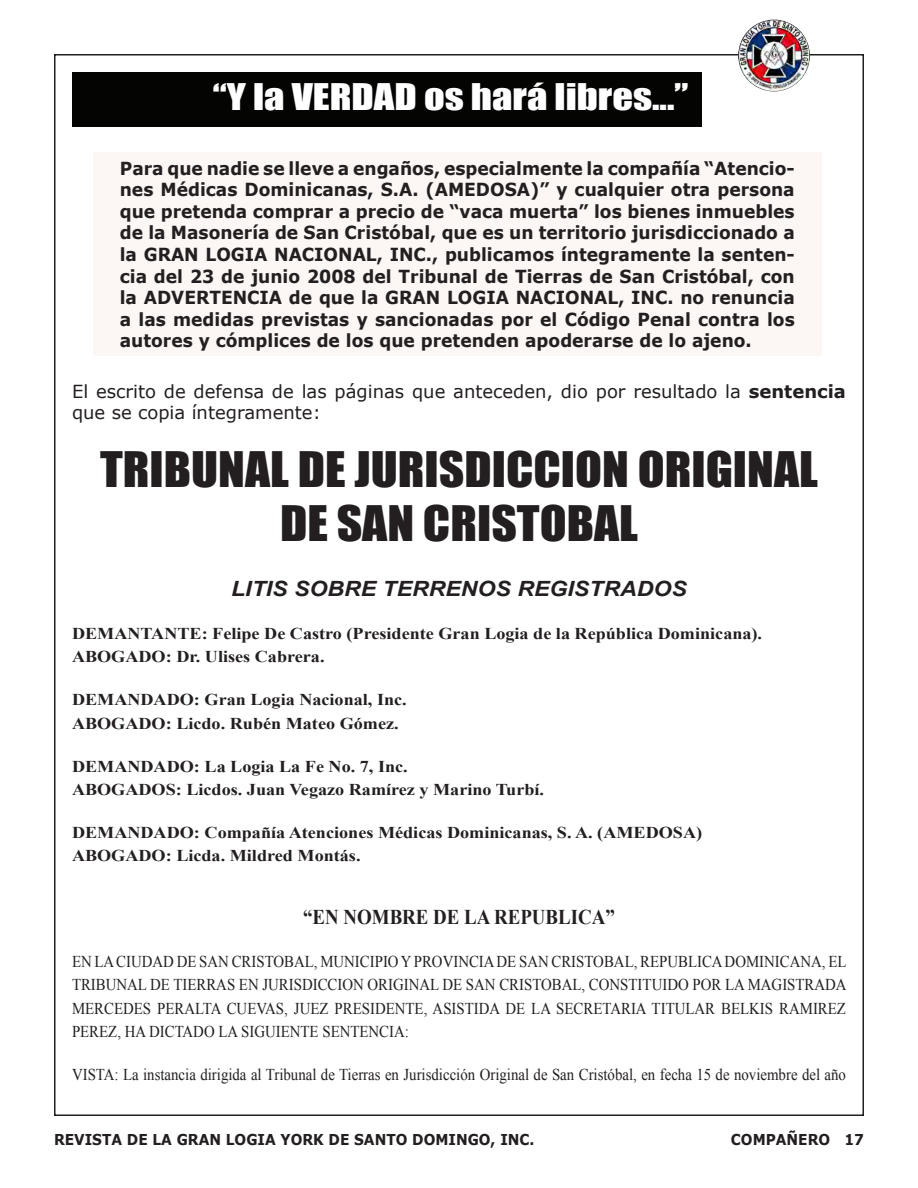
<style>
.page{position:relative;width:918px;height:1188px;background:#fff}
.page>*{position:absolute;margin:0;border:0;box-sizing:border-box;transform-origin:0 0}
.t1{font:45px "Impact";color:#231f20;scale:1.1 1}
.t2{font:33.75px "Impact";color:#fff;scale:1.2 1}
.t3{font:italic 700 21px "Arial";color:#231f20;scale:1.1 1}
.t4{font:700 21px "Times New Roman";color:#231f20;scale:.9 1}
.t5{font:700 18px/21.6px "Verdana";color:#231f20;text-align:justify;scale:.95 1}
.t6{font:18px/21.6px "Verdana";color:#231f20}
.t7{font:16.5px/23.2px "Times New Roman";color:#231f20;text-align:justify;scale:.9 1}
.t8{font:700 16.5px "Times New Roman";color:#231f20;scale:1.1 1}
.t9{font:700 15px "Verdana";color:#231f20;scale:.92 1}
.s1{font-weight:700}
</style>
<div class="page">
<img style="left:738px;top:20px;width:72px;height:72px;border-radius:36px">
<div style="left:72px;top:72px;width:630px;height:54px;background:#040503"></div>
<div style="left:93px;top:152px;width:729px;height:204px;background:#fcf7f5"></div>
<p class="t2" style="left:213px;top:70px;width:398px">“Y la VERDAD os hará libres...”</p>
<p class="t5" style="left:120px;top:157px;width:712px">Para que nadie se lleve a engaños, especialmente la compañía “Atencio&shy;nes Médicas Dominicanas, S.A. (AMEDOSA)” y cualquier otra persona que pretenda comprar a precio de “vaca muerta” los bienes inmuebles de la Masonería de San Cristóbal, que es un territorio jurisdiccionado a la GRAN LOGIA NACIONAL, INC., publicamos íntegramente la senten&shy;cia del 23 de junio 2008 del Tribunal de Tierras de San Cristóbal, con la ADVERTENCIA de que la GRAN LOGIA NACIONAL, INC. no renuncia a las medidas previstas y sancionadas por el Código Penal contra los autores y cómplices de los que pretenden apoderarse de lo ajeno.</p>
<p class="t6" style="left:72px;top:381px;width:775px">El escrito de defensa de las páginas que anteceden, dio por resultado la <span class="s1">sentencia </span>que se copia íntegramente:</p>
<p class="t1" style="left:100px;top:435px;width:654px">TRIBUNAL DE JURISDICCION ORIGINAL</p>
<p class="t1" style="left:280px;top:488px;width:327px">DE SAN CRISTOBAL</p>
<p class="t3" style="left:231px;top:575px;width:416px">LITIS SOBRE TERRENOS REGISTRADOS</p>
<p class="t8" style="left:72px;top:622px;width:629px">DEMANTANTE: Felipe De Castro (Presidente Gran Logia de la República Dominicana).</p>
<p class="t8" style="left:72px;top:645px;width:231px">ABOGADO: Dr. Ulises Cabrera.</p>
<p class="t8" style="left:72px;top:688px;width:306px">DEMANDADO: Gran Logia Nacional, Inc.</p>
<p class="t8" style="left:72px;top:712px;width:298px">ABOGADO: Licdo. Rubén Mateo Gómez.</p>
<p class="t8" style="left:72px;top:755px;width:307px">DEMANDADO: La Logia La Fe No. 7, Inc.</p>
<p class="t8" style="left:72px;top:778px;width:431px">ABOGADOS: Licdos. Juan Vegazo Ramírez y Marino Turbí.</p>
<p class="t8" style="left:72px;top:821px;width:574px">DEMANDADO: Compañía Atenciones Médicas Dominicanas, S. A. (AMEDOSA)</p>
<p class="t8" style="left:72px;top:844px;width:264px">ABOGADO: Licda. Mildred Montás.</p>
<p class="t4" style="left:303px;top:902px;width:348px">“EN NOMBRE DE LA REPUBLICA”</p>
<p class="t7" style="left:72px;top:950px;width:862px">EN LA CIUDAD DE SAN CRISTOBAL, MUNICIPIO Y PROVINCIA DE SAN CRISTOBAL, REPUBLICA DOMINICANA, EL TRIBUNAL DE TIERRAS EN JURISDICCION ORIGINAL DE SAN CRISTOBAL, CONSTITUIDO POR LA MAGISTRADA MERCEDES PERALTA CUEVAS, JUEZ PRESIDENTE, ASISTIDA DE LA SECRETARIA TITULAR BELKIS RAMIREZ PEREZ, HA DICTADO LA SIGUIENTE SENTENCIA:</p>
<p class="t7" style="left:72px;top:1062px;width:862px">VISTA: La instancia dirigida al Tribunal de Tierras en Jurisdicción Original de San Cristóbal, en fecha 15 de noviembre del año</p>
<p class="t9" style="left:54px;top:1130px;width:524px">REVISTA DE LA GRAN LOGIA YORK DE SANTO DOMINGO, INC.</p>
<p class="t9" style="left:731px;top:1130px;width:146px">COMPAÑERO 17</p>
</div>
